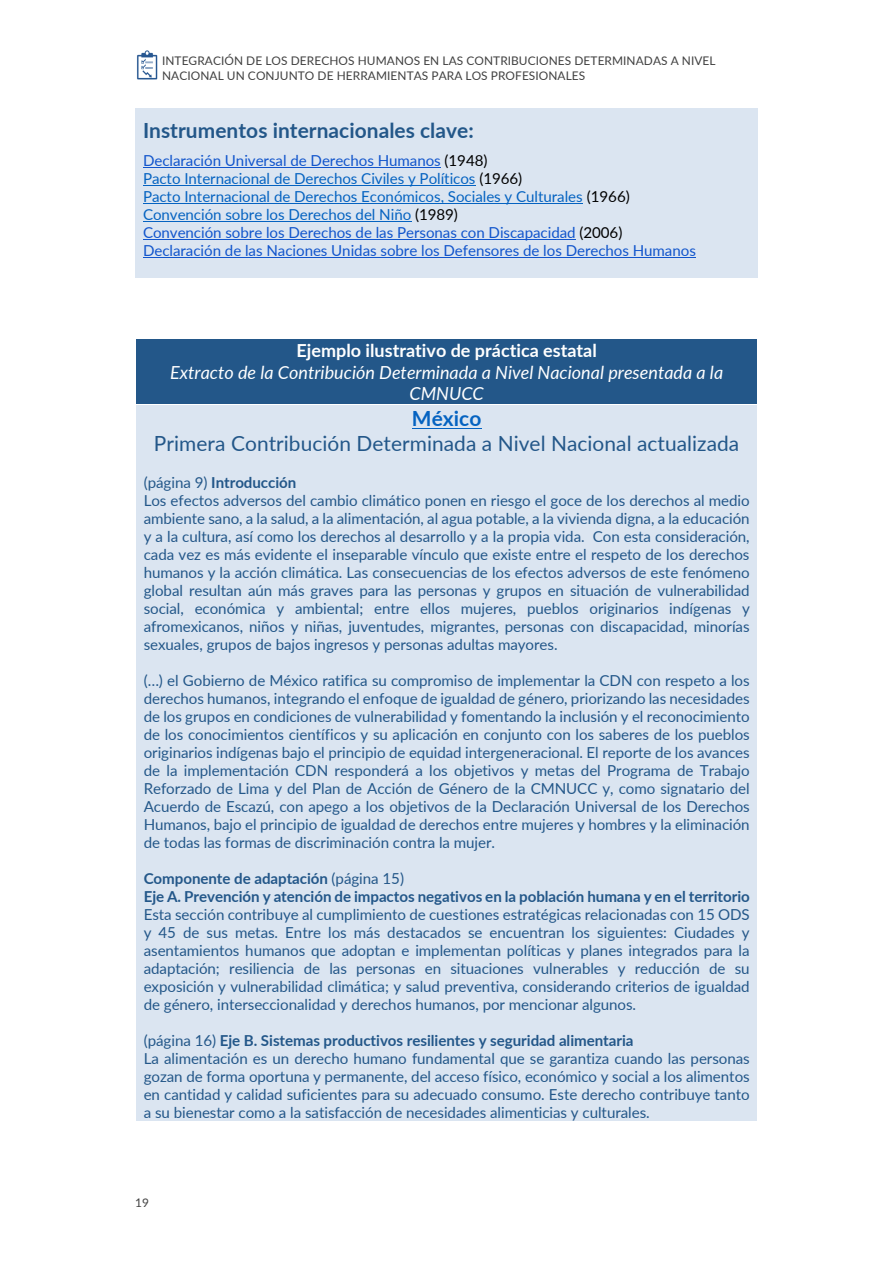
<style>
.page{position:relative;width:893px;height:1262px;background:#fff}
.page>*{position:absolute;margin:0;border:0;box-sizing:border-box;transform-origin:0 0}
.t1{font:20.85px "Lato";letter-spacing:.005em;color:#235789}
.t2{font:700 20.85px "Lato";letter-spacing:.005em;color:#235789}
.t3{font:700 20.85px "Lato";letter-spacing:.005em;color:#0563c1}
.t4{font:italic 18px/21.6px "Lato";color:#fff;text-align:center}
.t5{font:700 18px "Lato";color:#fff}
.t6{font:15.15px/18px "Lato";letter-spacing:-.005em;color:#235789}
.t7{font:15.15px/18px "Lato";letter-spacing:-.005em;color:#15c}
.t8{font:700 15.15px/18px "Lato";letter-spacing:-.005em;color:#235789}
.t9{font:11.85px/14.7px "Lato";letter-spacing:.005em;color:#404040}
.t10{font:11.85px "Lato";color:#434343}
.s1{color:#000}
.s2{color:#0563c1}
.s3{font-weight:700}
.s4{font-weight:400}
</style>
<div class="page">
<img style="left:137px;top:51px;width:21px;height:28px">
<div style="left:135px;top:108px;width:622px;height:169px;background:#dbe5f1"></div>
<hr style="left:143px;top:167px;width:297px;height:1px;background:#15c">
<hr style="left:143px;top:185px;width:332px;height:1px;background:#0563c1">
<hr style="left:143px;top:203px;width:439px;height:1px;background:#0563c1">
<hr style="left:143px;top:221px;width:268px;height:1px;background:#0563c1">
<hr style="left:143px;top:239px;width:432px;height:1px;background:#15c">
<hr style="left:143px;top:257px;width:553px;height:1px;background:#15c">
<div style="left:136px;top:339px;width:621px;height:65px;background:#235789"></div>
<div style="left:136px;top:405px;width:621px;height:716px;background:#dbe5f1"></div>
<hr style="left:411px;top:428px;width:70px;height:1px;background:#0563c1">
<p class="t9" style="left:162px;top:53px;width:555px">INTEGRACIÓN DE LOS DERECHOS HUMANOS EN LAS CONTRIBUCIONES DETERMINADAS A NIVEL<br>NACIONAL UN CONJUNTO DE HERRAMIENTAS PARA LOS PROFESIONALES</p>
<h1 class="t2" style="left:143px;top:117px;width:332px">Instrumentos internacionales clave:</h1>
<p class="t7" style="left:143px;top:151px;width:554px">Declaración Universal de Derechos Humanos <span class="s1">(1948)<br></span><span class="s2">Pacto Internacional de Derechos Civiles y Políticos</span> <span class="s1">(1966)<br></span><span class="s2">Pacto Internacional de Derechos Económicos, Sociales y Culturales</span> <span class="s1">(1966)<br></span><span class="s2">Convención sobre los Derechos del Niño</span> <span class="s1">(1989)<br></span>Convención sobre los Derechos de las Personas con Discapacidad <span class="s1">(2006)<br></span>Declaración de las Naciones Unidas sobre los Defensores de los Derechos Humanos</p>
<p class="t5" style="left:296px;top:339px;width:302px">Ejemplo ilustrativo de práctica estatal</p>
<p class="t4" style="left:170px;top:361px;width:554px">Extracto de la Contribución Determinada a Nivel Nacional presentada a la<br>CMNUCC</p>
<h1 class="t3" style="left:412px;top:405px;width:71px">México</h1>
<h1 class="t1" style="left:154px;top:430px;width:587px">Primera Contribución Determinada a Nivel Nacional actualizada</h1>
<p class="t6" style="left:144px;top:473px;width:607px">(página 9) <span class="s3">Introducción<br></span>Los efectos adversos del cambio climático ponen en riesgo el goce de los derechos al medio ambiente sano, a la salud, a la alimentación, al agua potable, a la vivienda digna, a la educación y a la cultura, así como los derechos al desarrollo y a la propia vida. Con esta consideración, cada vez es más evidente el inseparable vínculo que existe entre el respeto de los derechos humanos y la acción climática. Las consecuencias de los efectos adversos de este fenómeno global resultan aún más graves para las personas y grupos en situación de vulnerabilidad social, económica y ambiental; entre ellos mujeres, pueblos originarios indígenas y afromexicanos, niños y niñas, juventudes, migrantes, personas con discapacidad, minorías sexuales, grupos de bajos ingresos y personas adultas mayores.</p>
<p class="t6" style="left:144px;top:671px;width:607px;text-align:justify">(…) el Gobierno de México ratifica su compromiso de implementar la CDN con respeto a los derechos humanos, integrando el enfoque de igualdad de género, priorizando las necesidades de los grupos en condiciones de vulnerabilidad y fomentando la inclusión y el reconocimiento de los conocimientos científicos y su aplicación en conjunto con los saberes de los pueblos originarios indígenas bajo el principio de equidad intergeneracional. El reporte de los avances de la implementación CDN responderá a los objetivos y metas del Programa de Trabajo Reforzado de Lima y del Plan de Acción de Género de la CMNUCC y, como signatario del Acuerdo de Escazú, con apego a los objetivos de la Declaración Universal de los Derechos Humanos, bajo el principio de igualdad de derechos entre mujeres y hombres y la eliminación de todas las formas de discriminación contra la mujer.</p>
<p class="t8" style="left:144px;top:869px;width:607px">Componente de adaptación <span class="s4">(página 15)<br></span>Eje A. Prevención y atención de impactos negativos en la población humana y en el territorio</p>
<p class="t6" style="left:144px;top:905px;width:607px;text-align:justify">Esta sección contribuye al cumplimiento de cuestiones estratégicas relacionadas con 15 ODS y 45 de sus metas. Entre los más destacados se encuentran los siguientes: Ciudades y asentamientos humanos que adoptan e implementan políticas y planes integrados para la adaptación; resiliencia de las personas en situaciones vulnerables y reducción de su exposición y vulnerabilidad climática; y salud preventiva, considerando criterios de igualdad de género, interseccionalidad y derechos humanos, por mencionar algunos.</p>
<p class="t6" style="left:144px;top:1031px;width:607px">(página 16) <span class="s3">Eje B. Sistemas productivos resilientes y seguridad alimentaria<br></span>La alimentación es un derecho humano fundamental que se garantiza cuando las personas gozan de forma oportuna y permanente, del acceso físico, económico y social a los alimentos en cantidad y calidad suficientes para su adecuado consumo. Este derecho contribuye tanto a su bienestar como a la satisfacción de necesidades alimenticias y culturales.</p>
<p class="t10" style="left:135px;top:1194px;width:15px">19</p>
</div>
